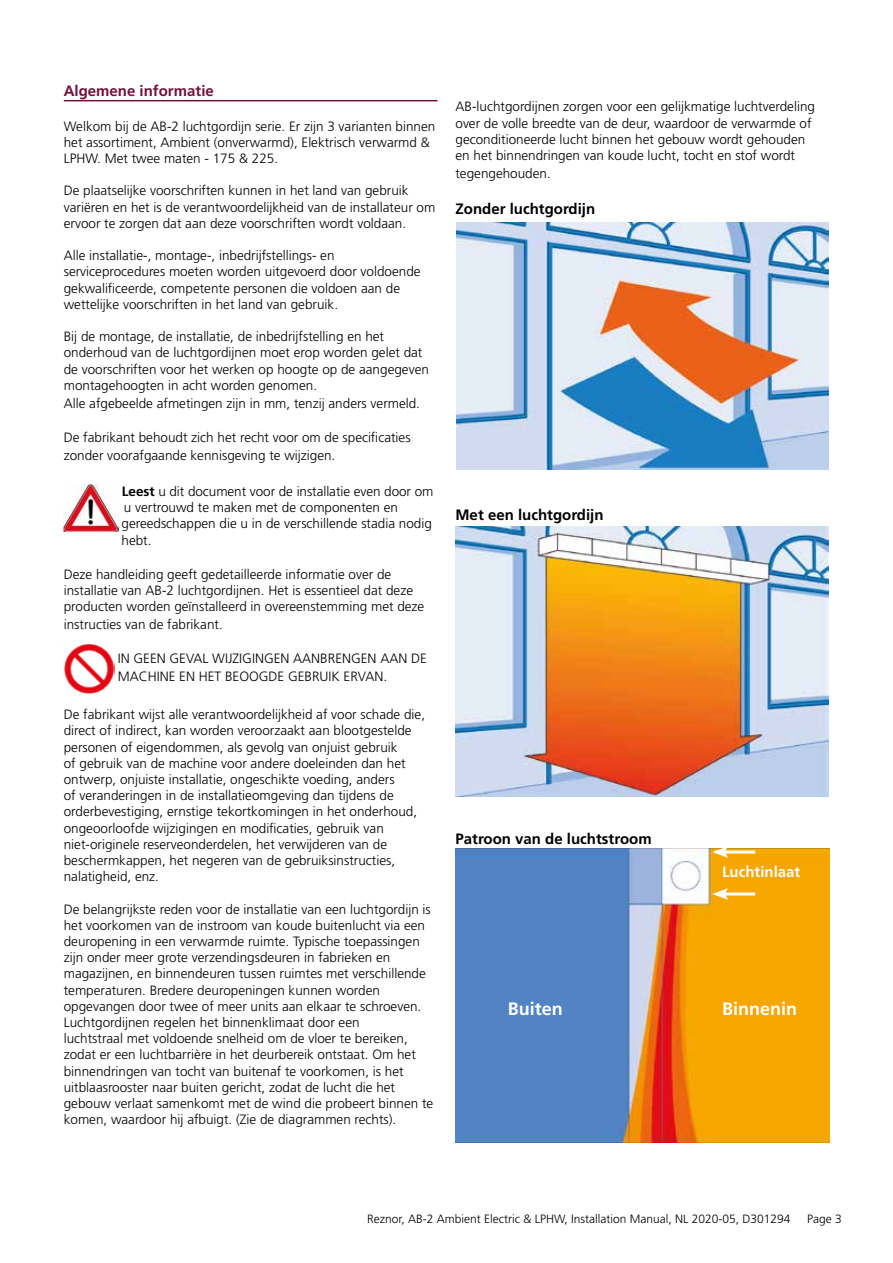
<style>
.page{position:relative;width:893px;height:1263px;background:#fff}
.page>*{position:absolute;margin:0;border:0;box-sizing:border-box;transform-origin:0 0}
.t1{font:700 18px "Frutiger LT Pro";color:#fff}
.t2{font:700 15px "Frutiger LT Pro";color:#000}
.t3{font:700 15px "Frutiger LT Pro";color:#71103d}
.t4{font:700 15px "Frutiger LT Pro";color:#fff}
.t5{font:300 13.5px/16.2px "Frutiger LT Pro";color:#000}
.t6{font:300 12px "Frutiger LT Pro";color:#000}
.s1{font-weight:700}
</style>
<div class="page">
<hr style="left:64px;top:100px;width:373px;height:1px;background:#71103d">
<img style="left:64px;top:485px;width:56px;height:47px">
<img style="left:64px;top:644px;width:51px;height:50px">
<img style="left:456px;top:222px;width:372px;height:248px">
<img style="left:455px;top:526px;width:373px;height:271px">
<img style="left:455px;top:848px;width:374px;height:294px">
<hr style="left:723px;top:850px;width:32px;height:3px;background:#fff">
<svg style="left:712px;top:848px;width:16px;height:10px"></svg>
<hr style="left:723px;top:892px;width:32px;height:3px;background:#fff">
<svg style="left:712px;top:888px;width:16px;height:12px"></svg>
<p class="t3" style="left:64px;top:82px;width:152px">Algemene informatie</p>
<p class="t5" style="left:64px;top:118px;width:373px">Welkom bij de AB-2 luchtgordijn serie. Er zijn 3 varianten binnen het assortiment, Ambient (onverwarmd), Elektrisch verwarmd &amp;<br>LPHW. Met twee maten - 175 &amp; 225.</p>
<p class="t5" style="left:64px;top:183px;width:373px">De plaatselijke voorschriften kunnen in het land van gebruik variëren en het is de verantwoordelijkheid van de installateur om ervoor te zorgen dat aan deze voorschriften wordt voldaan.</p>
<p class="t5" style="left:64px;top:247px;width:358px">Alle installatie-, montage-, inbedrijfstellings- en serviceprocedures moeten worden uitgevoerd door voldoende gekwalificeerde, competente personen die voldoen aan de wettelijke voorschriften in het land van gebruik.</p>
<p class="t5" style="left:64px;top:328px;width:367px">Bij de montage, de installatie, de inbedrijfstelling en het onderhoud van de luchtgordijnen moet erop worden gelet dat de voorschriften voor het werken op hoogte op de aangegeven montagehoogten in acht worden genomen.</p>
<p class="t5" style="left:64px;top:395px;width:358px">Alle afgebeelde afmetingen zijn in mm, tenzij anders vermeld.</p>
<p class="t5" style="left:64px;top:428px;width:348px;line-height:18px">De fabrikant behoudt zich het recht voor om de specificaties zonder voorafgaande kennisgeving te wijzigen.</p>
<p class="t5" style="left:122px;top:483px;width:313px"><span class="s1">Leest</span> u dit document voor de installatie even door om u vertrouwd te maken met de componenten en gereedschappen die u in de verschillende stadia nodig hebt.</p>
<p class="t5" style="left:64px;top:566px;width:362px">Deze handleiding geeft gedetailleerde informatie over de installatie van AB-2 luchtgordijnen. Het is essentieel dat deze producten worden geïnstalleerd in overeenstemming met deze</p>
<p class="t5" style="left:64px;top:616px;width:161px">instructies van de fabrikant.</p>
<p class="t5" style="left:118px;top:650px;width:311px;line-height:18px">IN GEEN GEVAL WIJZIGINGEN AANBRENGEN AAN DE<br>MACHINE EN HET BEOOGDE GEBRUIK ERVAN.</p>
<p class="t5" style="left:64px;top:706px;width:363px">De fabrikant wijst alle verantwoordelijkheid af voor schade die, direct of indirect, kan worden veroorzaakt aan blootgestelde personen of eigendommen, als gevolg van onjuist gebruik<br>of gebruik van de machine voor andere doeleinden dan het ontwerp, onjuiste installatie, ongeschikte voeding, anders<br>of veranderingen in de installatieomgeving dan tijdens de orderbevestiging, ernstige tekortkomingen in het onderhoud, ongeoorloofde wijzigingen en modificaties, gebruik van niet-originele reserveonderdelen, het verwijderen van de beschermkappen, het negeren van de gebruiksinstructies, nalatigheid, enz.</p>
<p class="t5" style="left:64px;top:901px;width:371px">De belangrijkste reden voor de installatie van een luchtgordijn is het voorkomen van de instroom van koude buitenlucht via een deuropening in een verwarmde ruimte. Typische toepassingen zijn onder meer grote verzendingsdeuren in fabrieken en magazijnen, en binnendeuren tussen ruimtes met verschillende temperaturen. Bredere deuropeningen kunnen worden opgevangen door twee of meer units aan elkaar te schroeven.<br>Luchtgordijnen regelen het binnenklimaat door een<br>luchtstraal met voldoende snelheid om de vloer te bereiken, zodat er een luchtbarrière in het deurbereik ontstaat. Om het binnendringen van tocht van buitenaf te voorkomen, is het uitblaasrooster naar buiten gericht, zodat de lucht die het gebouw verlaat samenkomt met de wind die probeert binnen te komen, waardoor hij afbuigt. (Zie de diagrammen rechts).</p>
<p class="t5" style="left:455px;top:99px;width:361px">AB-luchtgordijnen zorgen voor een gelijkmatige luchtverdeling over de volle breedte van de deur, waardoor de verwarmde of geconditioneerde lucht binnen het gebouw wordt gehouden en het binnendringen van koude lucht, tocht en stof wordt</p>
<p class="t5" style="left:455px;top:165px;width:97px">tegengehouden.</p>
<p class="t2" style="left:455px;top:200px;width:141px">Zonder luchtgordijn</p>
<p class="t2" style="left:455px;top:506px;width:150px">Met een luchtgordijn</p>
<p class="t2" style="left:455px;top:830px;width:198px">Patroon van de luchtstroom</p>
<p class="t4" style="left:722px;top:863px;width:80px">Luchtinlaat</p>
<h1 class="t1" style="left:508px;top:998px;width:57px">Buiten</h1>
<h1 class="t1" style="left:722px;top:998px;width:77px">Binnenin</h1>
<p class="t6" style="left:367px;top:1212px;width:425px">Reznor, AB-2 Ambient Electric &amp; LPHW, Installation Manual, NL 2020-05, D301294</p>
<p class="t6" style="left:807px;top:1212px;width:36px">Page 3</p>
</div>
